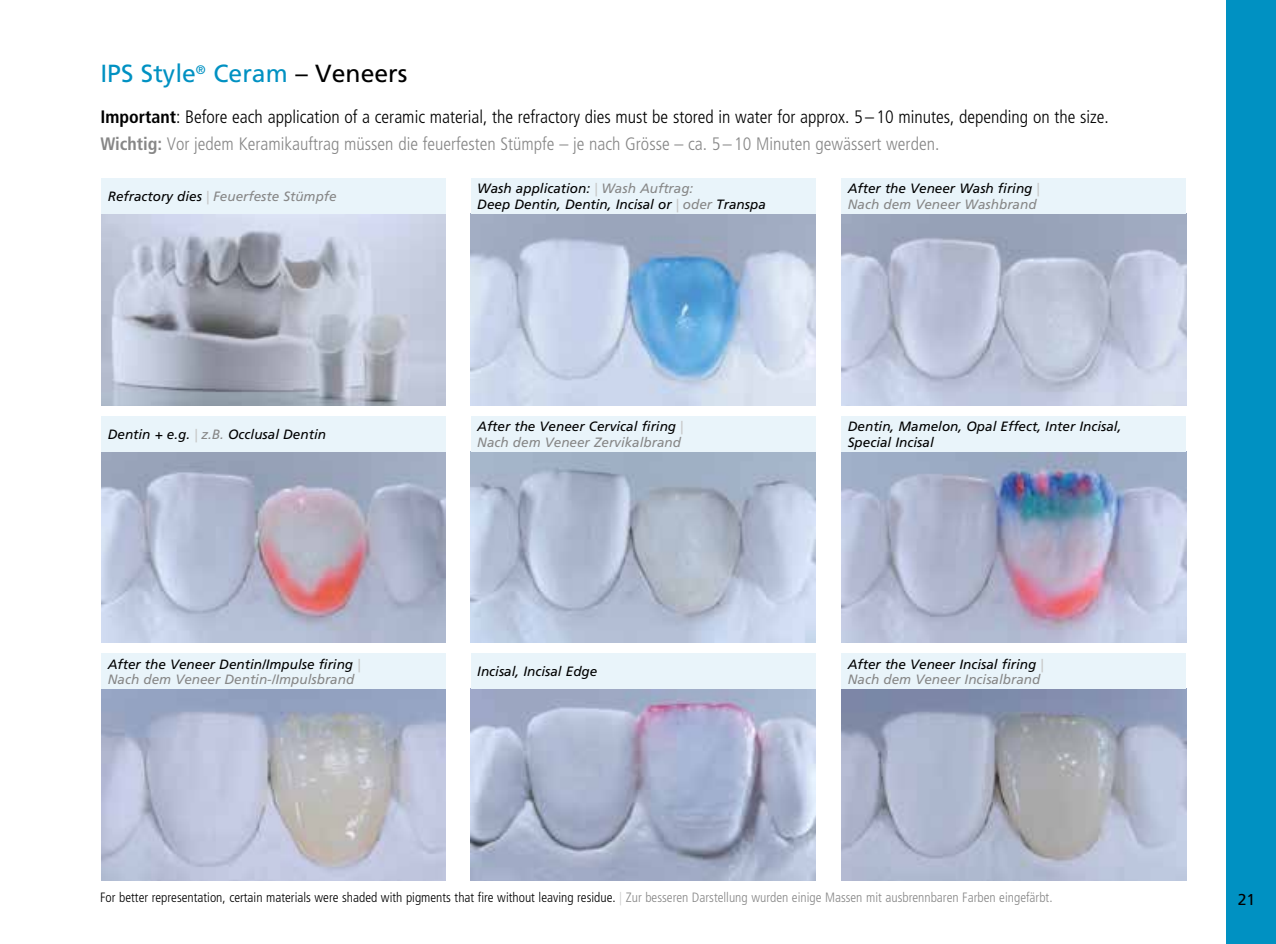
<style>
.page{position:relative;width:1276px;height:944px;background:#fff}
.page>*{position:absolute;margin:0;border:0;box-sizing:border-box;transform-origin:0 0}
.t1{font:24.75px "Frutiger";color:#0091c2}
.t2{font:300 condensed 18px/27px "Frutiger";color:#000}
.t3{font:15.75px "Frutiger";color:#000}
.t4{font:italic 13.5px/15.8px "Frutiger";color:#000}
.t5{font:300 condensed 13.5px "Frutiger";color:#000}
.t6{font:italic 13.5px "Frutiger";color:#878787}
.s1{color:#000}
.s2{font-weight:700}
.s3{font-weight:700;color:#878787}
.s4{color:#878787}
.s5{color:#c6c6c6}
</style>
<div class="page">
<div style="left:1226px;top:0;width:50px;height:944px;background:#0091c2"></div>
<img style="left:471px;top:451px;width:344px;height:192px">
<img style="left:471px;top:214px;width:344px;height:191px">
<img style="left:471px;top:689px;width:344px;height:191px">
<img style="left:841px;top:451px;width:345px;height:192px">
<img style="left:841px;top:214px;width:345px;height:191px">
<img style="left:841px;top:689px;width:345px;height:191px">
<img style="left:101px;top:451px;width:345px;height:192px">
<div style="left:101px;top:416px;width:345px;height:35px;background:#e9f4fa"></div>
<img style="left:101px;top:214px;width:345px;height:191px">
<div style="left:101px;top:179px;width:345px;height:35px;background:#e9f4fa"></div>
<img style="left:101px;top:689px;width:345px;height:191px">
<div style="left:101px;top:654px;width:345px;height:35px;background:#e9f4fa"></div>
<div style="left:471px;top:416px;width:344px;height:35px;background:#e9f4fa"></div>
<div style="left:471px;top:179px;width:344px;height:35px;background:#e9f4fa"></div>
<div style="left:471px;top:654px;width:344px;height:35px;background:#e9f4fa"></div>
<div style="left:841px;top:416px;width:345px;height:35px;background:#e9f4fa"></div>
<div style="left:841px;top:179px;width:345px;height:35px;background:#e9f4fa"></div>
<div style="left:841px;top:654px;width:345px;height:35px;background:#e9f4fa"></div>
<h1 class="t1" style="left:100px;top:59px;width:309px">IPS Style<sup>®</sup> Ceram <span class="s1">– Veneers</span></h1>
<p class="t2" style="left:100px;top:103px;width:1010px"><span class="s2">Important</span>: Before each application of a ceramic material, the refractory dies must be stored in water for approx. 5–10 minutes, depending on the size.<br><span class="s3">Wichtig:</span> <span class="s4">Vor jedem Keramikauftrag müssen die feuerfesten Stümpfe – je nach Grösse – ca. 5–10 Minuten gewässert werden.</span></p>
<p class="t6" style="left:108px;top:189px;width:230px"><span class="s1">Refractory dies</span> <span class="s5">|</span> Feuerfeste Stümpfe</p>
<p class="t4" style="left:108px;top:426px;width:220px">Dentin + e.g. <span class="s5">|</span> <span class="s4">z.B.</span> Occlusal Dentin</p>
<p class="t4" style="left:108px;top:656px;width:254px">After the Veneer Dentin/Impulse firing <span class="s5">|<br></span><span class="s4">Nach dem Veneer Dentin-/Impulsbrand</span></p>
<p class="t4" style="left:477px;top:181px;width:290px">Wash application: <span class="s5">|</span> <span class="s4">Wash Auftrag:<br></span>Deep Dentin, Dentin, Incisal or <span class="s5">|</span> <span class="s4">oder</span> Transpa</p>
<p class="t4" style="left:848px;top:181px;width:193px">After the Veneer Wash firing <span class="s5">|<br></span><span class="s4">Nach dem Veneer Washbrand</span></p>
<p class="t4" style="left:477px;top:418px;width:207px">After the Veneer Cervical firing <span class="s5">|<br></span><span class="s4">Nach dem Veneer Zervikalbrand</span></p>
<p class="t4" style="left:848px;top:418px;width:275px">Dentin, Mamelon, Opal Effect, Inter Incisal,<br>Special Incisal</p>
<p class="t4" style="left:477px;top:664px;width:122px">Incisal, Incisal Edge</p>
<p class="t4" style="left:848px;top:656px;width:197px">After the Veneer Incisal firing <span class="s5">|<br></span><span class="s4">Nach dem Veneer Incisalbrand</span></p>
<p class="t5" style="left:100px;top:889px;width:954px">For better representation, certain materials were shaded with pigments that fire without leaving residue. <span class="s5">|</span> <span class="s4">Zur besseren Darstellung wurden einige Massen mit ausbrennbaren Farben eingefärbt.</span></p>
<p class="t3" style="left:1237px;top:890px;width:19px">21</p>
</div>
